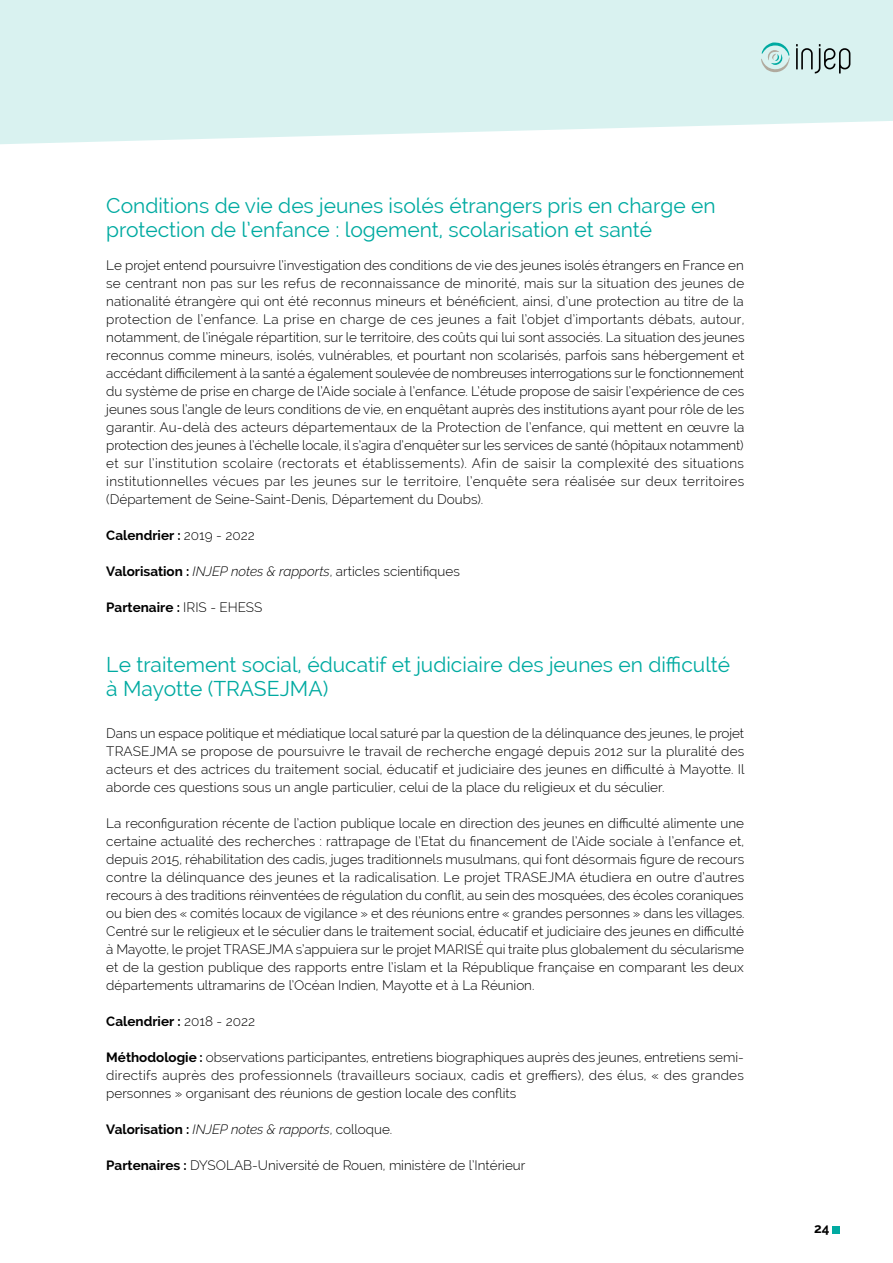
<style>
.page{position:relative;width:893px;height:1263px;background:#fff}
.page>*{position:absolute;margin:0;border:0;box-sizing:border-box;transform-origin:0 0}
.t1{font:21px/24px "Raleway";color:#00aaa1}
.t2{font:300 13.5px/18px "Raleway";color:#000;text-align:justify}
.t3{font:700 13.5px "Raleway";color:#000}
.t4{font:italic 300 13.5px "Raleway";color:#000}
.s1{font-weight:300}
.s2{font-weight:700}
.s3{font-style:italic}
.s4{font-weight:700;font-style:normal}
.s5{font-style:normal}
</style>
<div class="page">
<svg style="left:0;top:0;width:893px;height:144px;background:#dcf3f1"></svg>
<svg style="left:796px;top:44px;width:54px;height:29px;background:#aabdbc"></svg>
<svg style="left:761px;top:42px;width:29px;height:33px"></svg>
<div style="left:832px;top:1226px;width:8px;height:7px;background:#00aaa1"></div>
<h1 class="t1" style="left:106px;top:193px;width:611px">Conditions de vie des jeunes isolés étrangers pris en charge en protection de l’enfance : logement, scolarisation et santé</h1>
<p class="t2" style="left:106px;top:256px;width:640px">Le projet entend poursuivre l’investigation des conditions de vie des jeunes isolés étrangers en France en se centrant non pas sur les refus de reconnaissance de minorité, mais sur la situation des jeunes de nationalité étrangère qui ont été reconnus mineurs et bénéficient, ainsi, d’une protection au titre de la protection de l’enfance. La prise en charge de ces jeunes a fait l’objet d’importants débats, autour, notamment, de l’inégale répartition, sur le territoire, des coûts qui lui sont associés. La situation des jeunes reconnus comme mineurs, isolés, vulnérables, et pourtant non scolarisés, parfois sans hébergement et accédant difficilement à la santé a également soulevée de nombreuses interrogations sur le fonctionnement du système de prise en charge de l’Aide sociale à l’enfance. L’étude propose de saisir l’expérience de ces jeunes sous l’angle de leurs conditions de vie, en enquêtant auprès des institutions ayant pour rôle de les garantir. Au-delà des acteurs départementaux de la Protection de l’enfance, qui mettent en œuvre la protection des jeunes à l’échelle locale, il s’agira d’enquêter sur les services de santé (hôpitaux notamment) et sur l’institution scolaire (rectorats et établissements). Afin de saisir la complexité des situations institutionnelles vécues par les jeunes sur le territoire, l’enquête sera réalisée sur deux territoires (Département de Seine-Saint-Denis, Département du Doubs).</p>
<p class="t3" style="left:106px;top:527px;width:150px">Calendrier : <span class="s1">2019 - 2022</span></p>
<p class="t2" style="left:106px;top:562px;width:355px"><span class="s2">Valorisation :</span> <span class="s3">INJEP notes &amp; rapports</span>, articles scientifiques</p>
<p class="t3" style="left:106px;top:599px;width:158px">Partenaire : <span class="s1">IRIS - EHESS</span></p>
<h1 class="t1" style="left:106px;top:653px;width:625px">Le traitement social, éducatif et judiciaire des jeunes en difficulté à Mayotte (TRASEJMA)</h1>
<p class="t2" style="left:106px;top:724px;width:640px">Dans un espace politique et médiatique local saturé par la question de la délinquance des jeunes, le projet TRASEJMA se propose de poursuivre le travail de recherche engagé depuis 2012 sur la pluralité des acteurs et des actrices du traitement social, éducatif et judiciaire des jeunes en difficulté à Mayotte. Il aborde ces questions sous un angle particulier, celui de la place du religieux et du séculier.</p>
<p class="t2" style="left:106px;top:814px;width:640px">La reconfiguration récente de l’action publique locale en direction des jeunes en difficulté alimente une certaine actualité des recherches : rattrapage de l’Etat du financement de l’Aide sociale à l’enfance et, depuis 2015, réhabilitation des cadis, juges traditionnels musulmans, qui font désormais figure de recours contre la délinquance des jeunes et la radicalisation. Le projet TRASEJMA étudiera en outre d’autres recours à des traditions réinventées de régulation du conflit, au sein des mosquées, des écoles coraniques ou bien des « comités locaux de vigilance » et des réunions entre « grandes personnes » dans les villages.<br>Centré sur le religieux et le séculier dans le traitement social, éducatif et judiciaire des jeunes en difficulté à Mayotte, le projet TRASEJMA s’appuiera sur le projet MARISÉ qui traite plus globalement du sécularisme et de la gestion publique des rapports entre l’islam et la République française en comparant les deux départements ultramarins de l’Océan Indien, Mayotte et à La Réunion.</p>
<p class="t3" style="left:106px;top:1013px;width:151px">Calendrier : <span class="s1">2018 - 2022</span></p>
<p class="t2" style="left:106px;top:1048px;width:639px"><span class="s2">Méthodologie :</span> observations participantes, entretiens biographiques auprès des jeunes, entretiens semi&shy;directifs auprès des professionnels (travailleurs sociaux, cadis et greffiers), des élus, « des grandes personnes » organisant des réunions de gestion locale des conflits</p>
<p class="t4" style="left:106px;top:1121px;width:288px"><span class="s4">Valorisation :</span> INJEP notes &amp; rapports<span class="s5">, colloque.</span></p>
<p class="t2" style="left:106px;top:1156px;width:421px"><span class="s2">Partenaires :</span> DYSOLAB-Université de Rouen, ministère de l’Intérieur</p>
<p class="t3" style="left:814px;top:1221px;width:17px">24</p>
</div>
